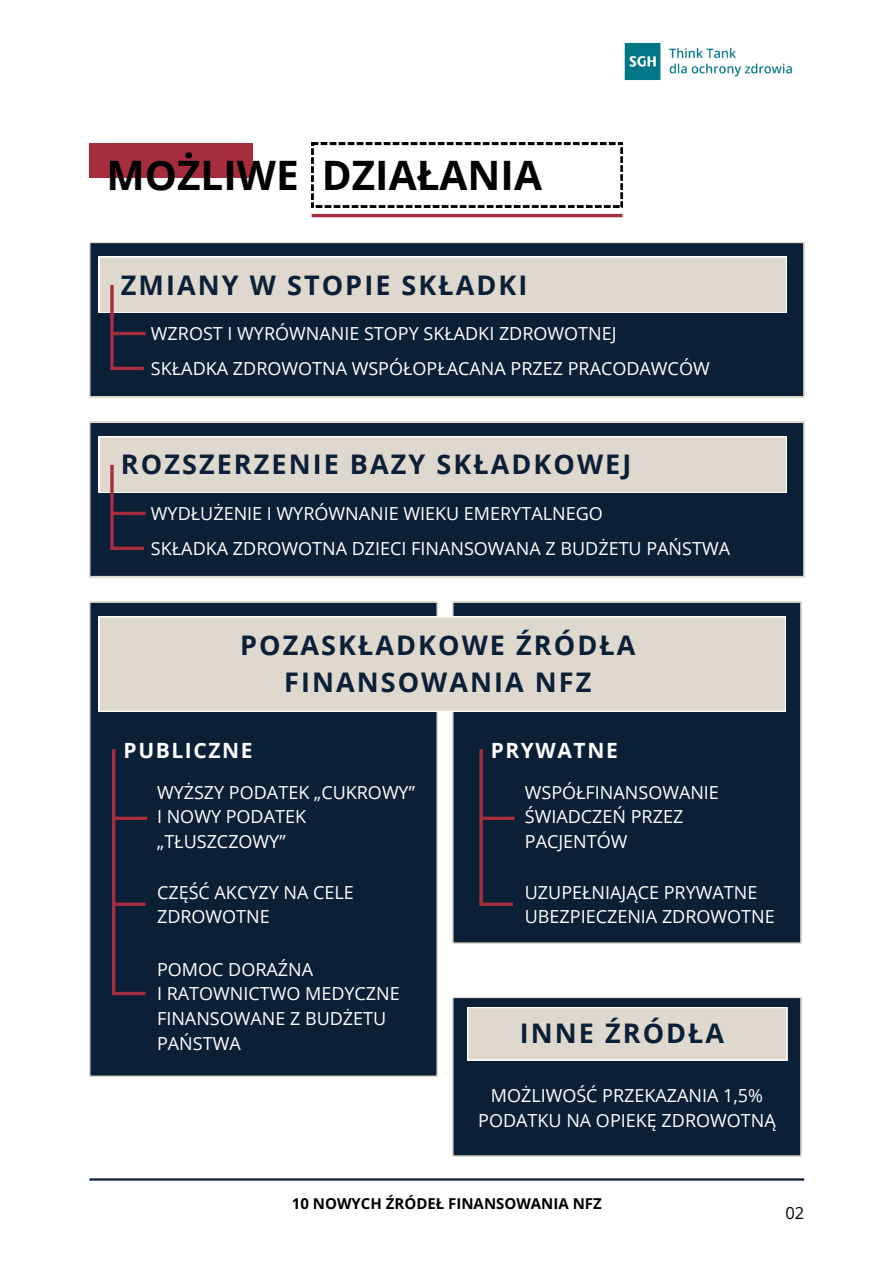
<style>
.page{position:relative;width:894px;height:1264px;background:#fff}
.page>*{position:absolute;margin:0;border:0;box-sizing:border-box;transform-origin:0 0}
.t1{font:700 40.5px "Open Sans";color:#000}
.t2{font:700 27px/37.2px "Open Sans";letter-spacing:.075em;color:#0b1f37;text-align:center}
.t3{font:700 21px "Open Sans";letter-spacing:.075em;color:#fff}
.t4{font:18px/24.8px "Open Sans";color:#fff}
.t5{font:16.5px "Open Sans";color:#000}
.t6{font:700 15px "Open Sans";color:#000}
</style>
<div class="page">
<img style="left:624px;top:42px;width:169px;height:39px">
<hr style="left:89px;top:1178px;width:715px;height:2px;background:#0b1f37">
<svg style="left:311px;top:143px;width:311px;height:64px"></svg>
<div style="left:89px;top:143px;width:164px;height:34px;background:#a62d3d"></div>
<hr style="left:311px;top:214px;width:311px;height:3px;background:#a62d3d">
<div style="left:89px;top:242px;width:715px;height:155px;background:#0b1f37"></div>
<div style="left:99px;top:256px;width:687px;height:57px;background:#ded8ce"></div>
<hr style="left:112px;top:332px;width:33px;height:3px;background:#a62d3d">
<svg style="left:110px;top:285px;width:4px;height:82px"></svg>
<hr style="left:110px;top:367px;width:34px;height:3px;background:#a62d3d">
<div style="left:89px;top:422px;width:715px;height:155px;background:#0b1f37"></div>
<div style="left:99px;top:436px;width:687px;height:56px;background:#ded8ce"></div>
<svg style="left:114px;top:511px;width:31px;height:4px"></svg>
<svg style="left:110px;top:465px;width:4px;height:81px"></svg>
<svg style="left:110px;top:546px;width:34px;height:4px"></svg>
<div style="left:89px;top:601px;width:348px;height:475px;background:#0b1f37"></div>
<div style="left:452px;top:601px;width:349px;height:342px;background:#0b1f37"></div>
<div style="left:99px;top:616px;width:686px;height:95px;background:#ded8ce"></div>
<hr style="left:479px;top:749px;width:3px;height:155px;background:#a62d3d">
<div style="left:452px;top:997px;width:349px;height:159px;background:#0b1f37"></div>
<svg style="left:115px;top:816px;width:32px;height:4px"></svg>
<svg style="left:115px;top:902px;width:30px;height:4px"></svg>
<svg style="left:112px;top:991px;width:33px;height:4px"></svg>
<svg style="left:482px;top:816px;width:32px;height:4px"></svg>
<svg style="left:479px;top:902px;width:34px;height:4px"></svg>
<hr style="left:112px;top:749px;width:3px;height:244px;background:#a62d3d">
<div style="left:467px;top:1007px;width:319px;height:53px;background:#ded8ce"></div>
<h1 class="t1" style="left:106px;top:147px;width:194px">MOŻLIWE</h1>
<h1 class="t1" style="left:322px;top:147px;width:222px">DZIAŁANIA</h1>
<h2 class="t2" style="left:121px;top:265px;width:408px">ZMIANY W STOPIE SKŁADKI</h2>
<p class="t4" style="left:151px;top:321px;width:467px">WZROST I WYRÓWNANIE STOPY SKŁADKI ZDROWOTNEJ</p>
<h4 class="t4" style="left:151px;top:356px;width:560px">SKŁADKA ZDROWOTNA WSPÓŁOPŁACANA PRZEZ PRACODAWCÓW</h4>
<p class="t2" style="left:121px;top:445px;width:512px">ROZSZERZENIE BAZY SKŁADKOWEJ</p>
<h4 class="t4" style="left:151px;top:501px;width:453px">WYDŁUŻENIE I WYRÓWNANIE WIEKU EMERYTALNEGO</h4>
<p class="t4" style="left:151px;top:536px;width:580px">SKŁADKA ZDROWOTNA DZIECI FINANSOWANA Z BUDŻETU PAŃSTWA</p>
<h2 class="t2" style="left:240px;top:626px;width:396px">POZASKŁADKOWE ŹRÓDŁA<br>FINANSOWANIA NFZ</h2>
<p class="t3" style="left:123px;top:735px;width:131px">PUBLICZNE</p>
<h4 class="t3" style="left:490px;top:735px;width:129px">PRYWATNE</h4>
<p class="t4" style="left:157px;top:779px;width:259px">WYŻSZY PODATEK „CUKROWY”<br>I NOWY PODATEK „TŁUSZCZOWY”</p>
<h4 class="t4" style="left:157px;top:879px;width:198px">CZĘŚĆ AKCYZY NA CELE<br>ZDROWOTNE</h4>
<p class="t4" style="left:157px;top:956px;width:244px">POMOC DORAŹNA<br>I RATOWNICTWO MEDYCZNE<br>FINANSOWANE Z BUDŻETU<br>PAŃSTWA</p>
<p class="t4" style="left:524px;top:779px;width:195px">WSPÓŁFINANSOWANIE<br>ŚWIADCZEŃ PRZEZ<br>PACJENTÓW</p>
<h3 class="t4" style="left:524px;top:879px;width:251px">UZUPEŁNIAJĄCE PRYWATNE<br>UBEZPIECZENIA ZDROWOTNE</h3>
<p class="t2" style="left:519px;top:1014px;width:206px">INNE ŹRÓDŁA</p>
<p class="t4" style="left:478px;top:1083px;width:299px;text-align:center">MOŻLIWOŚĆ PRZEKAZANIA 1,5%<br>PODATKU NA OPIEKĘ ZDROWOTNĄ</p>
<p class="t6" style="left:292px;top:1192px;width:311px">10 NOWYCH ŹRÓDEŁ FINANSOWANIA NFZ</p>
<p class="t5" style="left:785px;top:1201px;width:20px">02</p>
</div>
